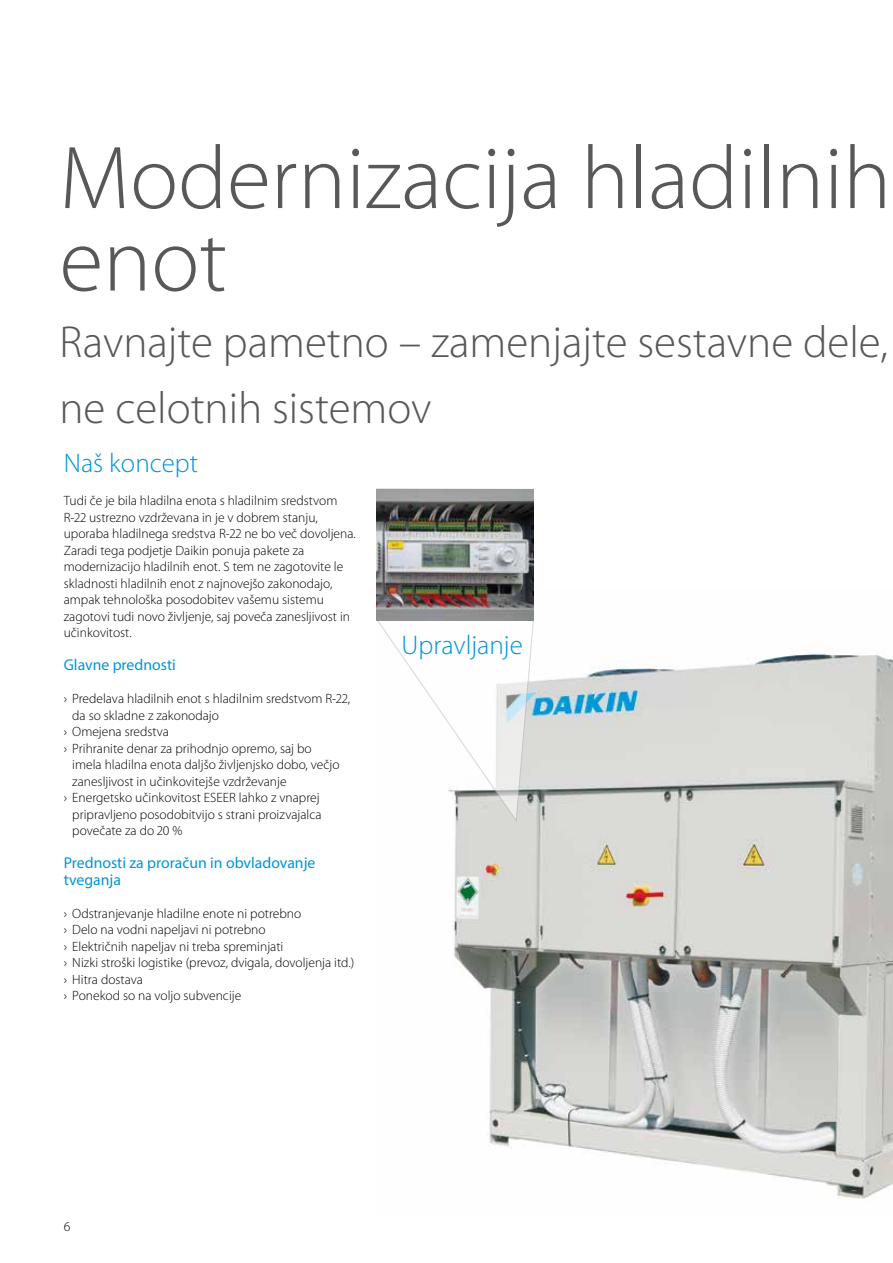
<style>
.page{position:relative;width:893px;height:1263px;background:#fff}
.page>*{position:absolute;margin:0;border:0;box-sizing:border-box;transform-origin:0 0}
.t1{font:300 90px/82.5px "Myriad Pro";color:#58585a}
.t2{font:300 45px/66px "Myriad Pro";color:#58585a}
.t3{font:300 27px "Myriad Pro";color:#0095d8}
.t4{font:15.75px/16.5px "Myriad Pro";color:#0095d8}
.t5{font:300 13.5px/16.5px "Myriad Pro";color:#000}
</style>
<div class="page">
<img style="left:453px;top:653px;width:440px;height:548px">
<svg style="left:377px;top:488px;width:157px;height:334px"></svg>
<img style="left:377px;top:489px;width:156px;height:131px">
<h1 class="t1" style="left:60px;top:138px;width:833px">Modernizacija hladilnih enot</h1>
<h2 class="t2" style="left:60px;top:309px;width:830px">Ravnajte pametno – zamenjajte sestavne dele, ne celotnih sistemov</h2>
<h3 class="t3" style="left:64px;top:448px;width:136px">Naš koncept</h3>
<p class="t5" style="left:64px;top:493px;width:294px">Tudi če je bila hladilna enota s hladilnim sredstvom R-22 ustrezno vzdrževana in je v dobrem stanju, uporaba hladilnega sredstva R-22 ne bo več dovoljena.<br>Zaradi tega podjetje Daikin ponuja pakete za modernizacijo hladilnih enot. S tem ne zagotovite le skladnosti hladilnih enot z najnovejšo zakonodajo, ampak tehnološka posodobitev vašemu sistemu zagotovi tudi novo življenje, saj poveča zanesljivost in učinkovitost.</p>
<p class="t4" style="left:64px;top:656px;width:114px">Glavne prednosti</p>
<p class="t5" style="left:64px;top:691px;width:288px">› Predelava hladilnih enot s hladilnim sredstvom R-22,</p>
<p class="t5" style="left:72px;top:707px;width:148px">da so skladne z zakonodajo</p>
<p class="t5" style="left:64px;top:723px;width:107px">› Omejena sredstva</p>
<p class="t5" style="left:64px;top:740px;width:249px">› Prihranite denar za prihodnjo opremo, saj bo</p>
<p class="t5" style="left:72px;top:756px;width:269px">imela hladilna enota daljšo življenjsko dobo, večjo</p>
<p class="t5" style="left:72px;top:773px;width:216px">zanesljivost in učinkovitejše vzdrževanje</p>
<p class="t5" style="left:64px;top:789px;width:257px">› Energetsko učinkovitost ESEER lahko z vnaprej</p>
<p class="t5" style="left:72px;top:806px;width:251px">pripravljeno posodobitvijo s strani proizvajalca</p>
<p class="t5" style="left:72px;top:822px;width:112px">povečate za do 20 %</p>
<p class="t4" style="left:64px;top:854px;width:253px">Prednosti za proračun in obvladovanje tveganja</p>
<p class="t5" style="left:64px;top:905px;width:292px">› Odstranjevanje hladilne enote ni potrebno<br>› Delo na vodni napeljavi ni potrebno<br>› Električnih napeljav ni treba spreminjati<br>› Nizki stroški logistike (prevoz, dvigala, dovoljenja itd.) › Hitra dostava<br>› Ponekod so na voljo subvencije</p>
<h3 class="t3" style="left:402px;top:630px;width:123px">Upravljanje</h3>
<p class="t5" style="left:64px;top:1219px;width:8px">6</p>
</div>
